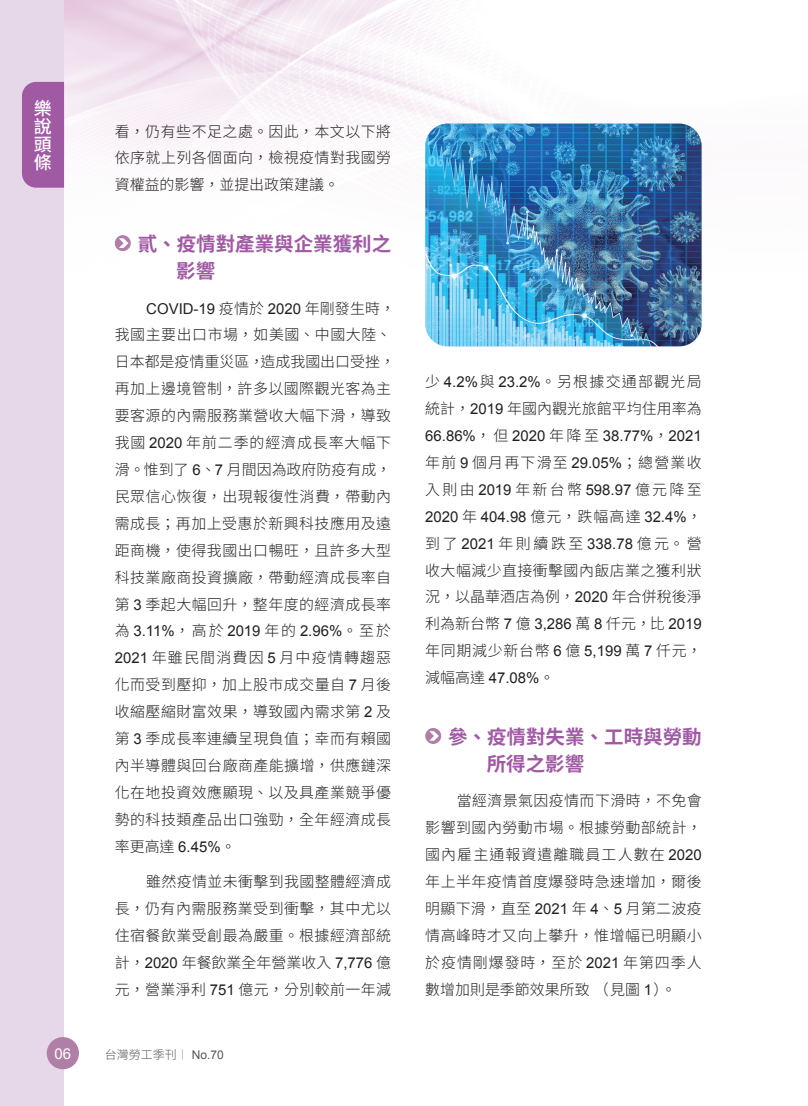
<style>
.page{position:relative;width:808px;height:1106px;background:#fff}
.page>*{position:absolute;margin:0;border:0;box-sizing:border-box;transform-origin:0 0}
.壹{font:700 19.5px/26.8px "Noto Sans CJ Ktc";color:#a05aa4}
.t1{font:500 18px/18px "Noto Sans CJ Ktc";color:#fff;text-align:justify}
.N內文{font:300 15px/26.8px "Noto Sans CJ Ktc";letter-spacing:.03em;color:#231f20;text-align:justify}
.t2{font:15px "Arial";color:#fff}
.t3{font:300 12px "Noto Sans CJ Ktc";color:#57585a}
.s1{font-family:"Arial";font-weight:400}
.s2{font-family:"Adobe Ming Std"}
</style>
<div class="page">
<img style="left:64px;top:0;width:619px;height:252px">
<div style="left:0;top:0;width:64px;height:1106px;background:#e6d7e9"></div>
<div style="left:22px;top:82px;width:42px;height:106px;background:#a05aa4"></div>
<div style="left:47px;top:1037px;width:32px;height:32px;background:#b07fa7;border-radius:50%"></div>
<svg style="left:115px;top:235px;width:16px;height:16px"></svg>
<svg style="left:119px;top:238px;width:9px;height:10px"></svg>
<svg style="left:425px;top:728px;width:16px;height:16px"></svg>
<svg style="left:429px;top:731px;width:10px;height:9px"></svg>
<img style="left:425px;top:124px;width:277px;height:222px">
<p class="t1" style="left:34px;top:99px;width:19px">樂說頭條</p>
<p class="N內文" style="left:115px;top:118px;width:278px">看，仍有些不足之處。因此，本文以下將依序就上列各個面向，檢視疫情對我國勞資權益的影響，並提出政策建議。</p>
<p class="壹" style="left:176px;top:231px;width:216px;text-indent:-39px">貳、疫情對產業與企業獲利之影響</p>
<p class="N內文" style="left:115px;top:295px;width:282px;text-align:left;text-indent:32px"><span class="s1">COVID-19</span> 疫情於 <span class="s1">2020</span> 年剛發生時，我國主要出口市場，如美國、中國大陸、日本都是疫情重災區，造成我國出口受挫，再加上邊境管制，許多以國際觀光客為主要客源的內需服務業營收大幅下滑，導致我國 <span class="s1">2020</span> 年前二季的經濟成長率大幅下滑。惟到了 <span class="s1">6</span>、<span class="s1">7</span> 月間因為政府防疫有成，民眾信心恢復，出現報復性消費，帶動內需成長；再加上受惠於新興科技應用及遠距商機，使得我國出口暢旺，且許多大型科技業廠商投資擴廠，帶動經濟成長率自第 <span class="s1">3</span> 季起大幅回升，整年度的經濟成長率為 <span class="s1">3.11%</span>，高於 <span class="s1">2019</span> 年的 <span class="s1">2.96%</span>。至於<br><span class="s1">2021</span> 年雖民間消費因 <span class="s1">5</span> 月中疫情轉趨惡化而受到壓抑，加上股市成交量自 <span class="s1">7</span> 月後收縮壓縮財富效果，導致國內需求第 <span class="s1">2</span> 及第 <span class="s1">3</span> 季成長率連續呈現負值；幸而有賴國內半導體與回台廠商產能擴增，供應鏈深化在地投資效應顯現、以及具產業競爭優勢的科技類產品出口強勁，全年經濟成長率更高達 <span class="s1">6.45%</span>。</p>
<p class="N內文" style="left:115px;top:868px;width:278px;text-indent:32px">雖然疫情並未衝擊到我國整體經濟成長，仍有內需服務業受到衝擊，其中尤以住宿餐飲業受創最為嚴重。根據經濟部統計，<span class="s1">2020</span> 年餐飲業全年營業收入 <span class="s1">7,776</span> 億元，營業淨利 <span class="s1">751</span> 億元，分別較前一年減</p>
<p class="t2" style="left:54px;top:1043px;width:18px">06</p>
<p class="t3" style="left:105px;top:1047px;width:121px">台灣勞工季刊<span class="s2">｜</span> <span class="s1">No.70</span></p>
<p class="N內文" style="left:425px;top:368px;width:278px">少 <span class="s1">4.2%</span>與 <span class="s1">23.2%</span>。另根據交通部觀光局統計，<span class="s1">2019</span> 年國內觀光旅館平均住用率為<span class="s1">66.86%</span>，但 <span class="s1">2020</span> 年降至 <span class="s1">38.77%</span>，<span class="s1">2021</span>年前 <span class="s1">9</span> 個月再下滑至 <span class="s1">29.05%</span>；總營業收入則由<span class="s1">2019</span>年新台幣<span class="s1">598.97</span>億元降至<span class="s1">2020</span> 年 <span class="s1">404.98</span> 億元，跌幅高達 <span class="s1">32.4%</span>，到了<span class="s1">2021</span>年則續跌至<span class="s1">338.78</span>億元。營收大幅減少直接衝擊國內飯店業之獲利狀況，以晶華酒店為例，<span class="s1">2020</span> 年合併稅後淨利為新台幣 <span class="s1">7</span> 億 <span class="s1">3,286</span> 萬 <span class="s1">8</span> 仟元，比 <span class="s1">2019</span>年同期減少新台幣 <span class="s1">6</span> 億 <span class="s1">5,199</span> 萬 <span class="s1">7</span> 仟元，減幅高達 <span class="s1">47.08%</span>。</p>
<p class="壹" style="left:487px;top:723px;width:216px;text-indent:-39px">參、疫情對失業、工時與勞動所得之影響</p>
<p class="N內文" style="left:425px;top:787px;width:278px;text-indent:32px">當經濟景氣因疫情而下滑時，不免會影響到國內勞動市場。根據勞動部統計，國內雇主通報資遣離職員工人數在 <span class="s1">2020</span>年上半年疫情首度爆發時急速增加，爾後明顯下滑，直至 <span class="s1">2021</span> 年 <span class="s1">4</span>、<span class="s1">5</span> 月第二波疫情高峰時才又向上攀升，惟增幅已明顯小於疫情剛爆發時，至於 <span class="s1">2021</span> 年第四季人數增加則是季節效果所致（見圖 <span class="s1">1</span>）。</p>
</div>
